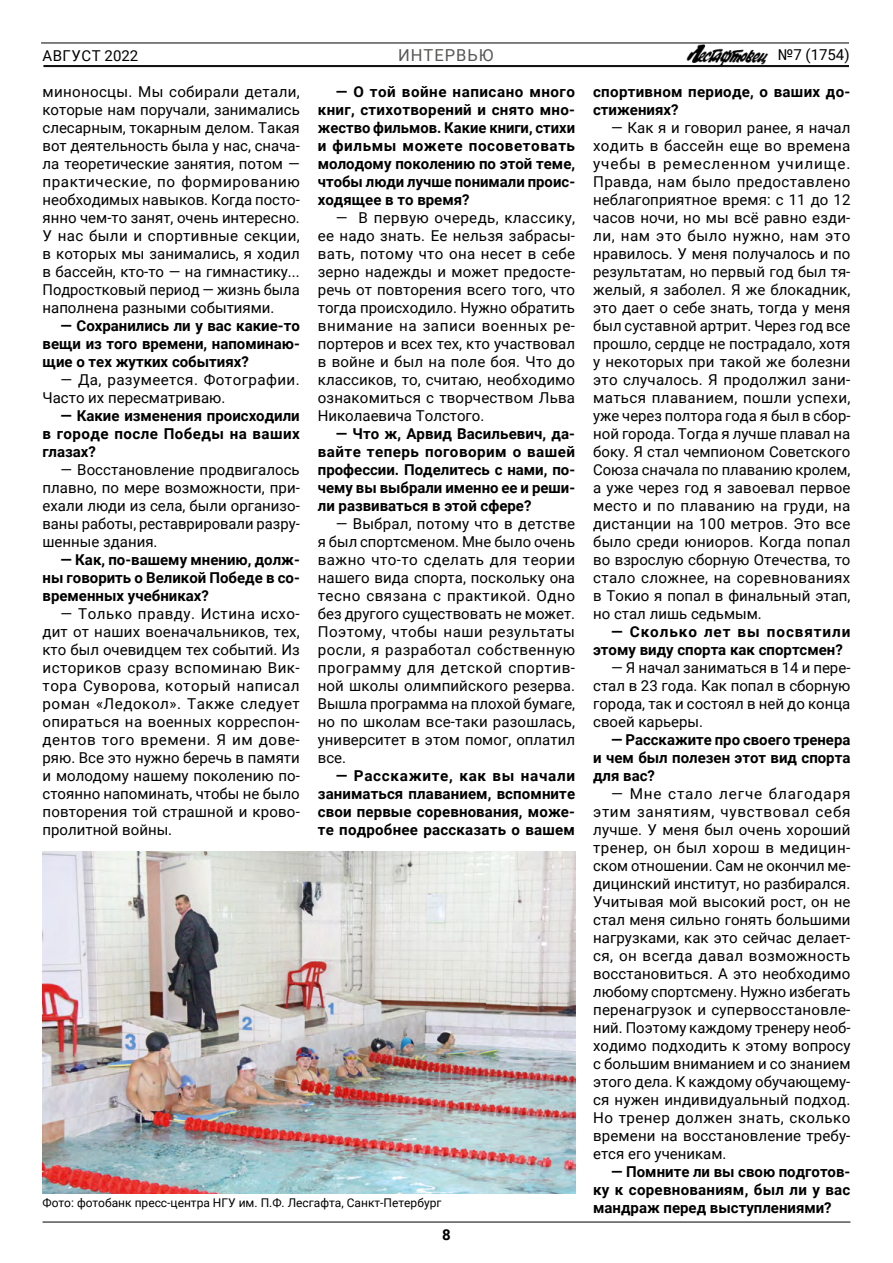
<style>
.page{position:relative;width:893px;height:1263px;background:#fff}
.page>*{position:absolute;margin:0;border:0;box-sizing:border-box;transform-origin:0 0}
.t1{font:16.5px "Roboto";letter-spacing:.06em;color:#575756}
.t2{font:15px/18px "Roboto";color:#000;text-align:justify}
.t3{font:700 15px/18px "Roboto";color:#000;text-align:justify}
.t4{font:15px/18px "Roboto";letter-spacing:.025em;color:#000}
.t5{font:700 15px/18px "Roboto";letter-spacing:.02em;color:#000}
.t6{font:15px "Roboto";letter-spacing:.035em;color:#000}
.t7{font:12px "Roboto";color:#000}
</style>
<div class="page">
<hr style="left:43px;top:65px;width:806px;height:1px;background:#000">
<hr style="left:43px;top:66px;width:806px;height:1px;background:#000">
<hr style="left:41px;top:43px;width:808px;height:1px;background:#000">
<img style="left:687px;top:44px;width:81px;height:21px">
<hr style="left:43px;top:1222px;width:807px;height:1px;background:#000">
<img style="left:42px;top:852px;width:533px;height:342px">
<p class="t6" style="left:42px;top:45px;width:97px">АВГУСТ 2022</p>
<p class="t2" style="left:778px;top:45px;width:73px">№7 (1754)</p>
<p class="t1" style="left:398px;top:43px;width:97px">ИНТЕРВЬЮ</p>
<p class="t2" style="left:43px;top:82px;width:259px">миноносцы. Мы собирали детали, которые нам поручали, занимались слесарным, токарным делом. Такая вот деятельность была у нас, снача&shy;ла теоретические занятия, потом — практические, по формированию необходимых навыков. Когда посто&shy;янно чем-то занят, очень интересно.<br>У нас были и спортивные секции, в которых мы занимались, я ходил в бассейн, кто-то — на гимнастику...<br>Подростковый период — жизнь была наполнена разными событиями.</p>
<p class="t3" style="left:43px;top:316px;width:259px;text-indent:18px">— Сохранились ли у вас какие-то вещи из того времени, напоминаю&shy;щие о тех жутких событиях?</p>
<p class="t4" style="left:43px;top:370px;width:259px;text-indent:18px">— Да, разумеется. Фотографии.<br>Часто их пересматриваю.</p>
<p class="t3" style="left:43px;top:406px;width:259px;text-indent:18px">— Какие изменения происходили в городе после Победы на ваших глазах?</p>
<p class="t2" style="left:43px;top:460px;width:259px;text-indent:18px">— Восстановление продвигалось плавно, по мере возможности, при&shy;ехали люди из села, были организо&shy;ваны работы, реставрировали разру&shy;шенные здания.</p>
<p class="t3" style="left:43px;top:550px;width:259px;text-indent:18px">— Как, по-вашему мнению, долж&shy;ны говорить о Великой Победе в со&shy;временных учебниках?</p>
<p class="t2" style="left:43px;top:604px;width:259px;text-indent:18px">— Только правду. Истина исхо&shy;дит от наших военачальников, тех, кто был очевидцем тех событий. Из историков сразу вспоминаю Вик&shy;тора Суворова, который написал роман «Ледокол». Также следует опираться на военных корреспон&shy;дентов того времени. Я им дове&shy;ряю. Все это нужно беречь в памяти и молодому нашему поколению по&shy;стоянно напоминать, чтобы не было повторения той страшной и крово&shy;пролитной войны.</p>
<p class="t3" style="left:318px;top:82px;width:259px;text-indent:18px">— О той войне написано много книг, стихотворений и снято мно&shy;жество фильмов. Какие книги, стихи и фильмы можете посоветовать молодому поколению по этой теме, чтобы люди лучше понимали проис&shy;ходящее в то время?</p>
<p class="t2" style="left:318px;top:208px;width:259px;text-indent:18px">— В первую очередь, классику, ее надо знать. Ее нельзя забрасы&shy;вать, потому что она несет в себе зерно надежды и может предосте&shy;речь от повторения всего того, что тогда происходило. Нужно обратить внимание на записи военных ре&shy;портеров и всех тех, кто участвовал в войне и был на поле боя. Что до классиков, то, считаю, необходимо ознакомиться с творчеством Льва Николаевича Толстого.</p>
<p class="t3" style="left:318px;top:424px;width:259px;text-indent:18px">— Что ж, Арвид Васильевич, да&shy;вайте теперь поговорим о вашей профессии. Поделитесь с нами, по&shy;чему вы выбрали именно ее и реши&shy;ли развиваться в этой сфере?</p>
<p class="t2" style="left:318px;top:514px;width:259px;text-indent:18px">— Выбрал, потому что в детстве я был спортсменом. Мне было очень важно что-то сделать для теории нашего вида спорта, поскольку она тесно связана с практикой. Одно без другого существовать не может.<br>Поэтому, чтобы наши результаты росли, я разработал собственную программу для детской спортив&shy;ной школы олимпийского резерва.<br>Вышла программа на плохой бумаге, но по школам все-таки разошлась, университет в этом помог, оплатил все.</p>
<p class="t3" style="left:318px;top:766px;width:259px;text-indent:18px">— Расскажите, как вы начали заниматься плаванием, вспомните свои первые соревнования, може&shy;те подробнее рассказать о вашем</p>
<p class="t7" style="left:42px;top:1194px;width:400px">Фото: фотобанк пресс-центра НГУ им. П.Ф. Лесгафта, Санкт-Петербург</p>
<p class="t3" style="left:442px;top:1225px;width:10px">8</p>
<p class="t5" style="left:593px;top:82px;width:259px">спортивном периоде, о ваших до&shy;стижениях?</p>
<p class="t2" style="left:593px;top:118px;width:259px;text-indent:18px">— Как я и говорил ранее, я начал ходить в бассейн еще во времена учебы в ремесленном училище.<br>Правда, нам было предоставлено неблагоприятное время: с 11 до 12 часов ночи, но мы всё равно езди&shy;ли, нам это было нужно, нам это нравилось. У меня получалось и по результатам, но первый год был тя&shy;желый, я заболел. Я же блокадник, это дает о себе знать, тогда у меня был суставной артрит. Через год все прошло, сердце не пострадало, хотя у некоторых при такой же болезни это случалось. Я продолжил зани&shy;маться плаванием, пошли успехи, уже через полтора года я был в сбор&shy;ной города. Тогда я лучше плавал на боку. Я стал чемпионом Советского Союза сначала по плаванию кролем, а уже через год я завоевал первое место и по плаванию на груди, на дистанции на 100 метров. Это все было среди юниоров. Когда попал во взрослую сборную Отечества, то стало сложнее, на соревнованиях в Токио я попал в финальный этап, но стал лишь седьмым.</p>
<p class="t3" style="left:593px;top:622px;width:259px;text-indent:18px">— Сколько лет вы посвятили этому виду спорта как спортсмен?</p>
<p class="t2" style="left:593px;top:658px;width:259px;text-indent:18px">— Я начал заниматься в 14 и пере&shy;стал в 23 года. Как попал в сборную города, так и состоял в ней до конца своей карьеры.</p>
<p class="t3" style="left:593px;top:730px;width:259px;text-indent:18px">— Расскажите про своего тренера и чем был полезен этот вид спорта для вас?</p>
<p class="t2" style="left:593px;top:784px;width:259px;text-indent:18px">— Мне стало легче благодаря этим занятиям, чувствовал себя лучше. У меня был очень хороший тренер, он был хорош в медицин&shy;ском отношении. Сам не окончил ме&shy;дицинский институт, но разбирался.<br>Учитывая мой высокий рост, он не стал меня сильно гонять большими нагрузками, как это сейчас делает&shy;ся, он всегда давал возможность восстановиться. А это необходимо любому спортсмену. Нужно избегать перенагрузок и супервосстановле&shy;ний. Поэтому каждому тренеру необ&shy;ходимо подходить к этому вопросу с большим вниманием и со знанием этого дела. К каждому обучающему&shy;ся нужен индивидуальный подход.<br>Но тренер должен знать, сколько времени на восстановление требу&shy;ется его ученикам.</p>
<p class="t3" style="left:593px;top:1162px;width:259px;text-indent:18px">— Помните ли вы свою подготов&shy;ку к соревнованиям, был ли у вас мандраж перед выступлениями?</p>
</div>
